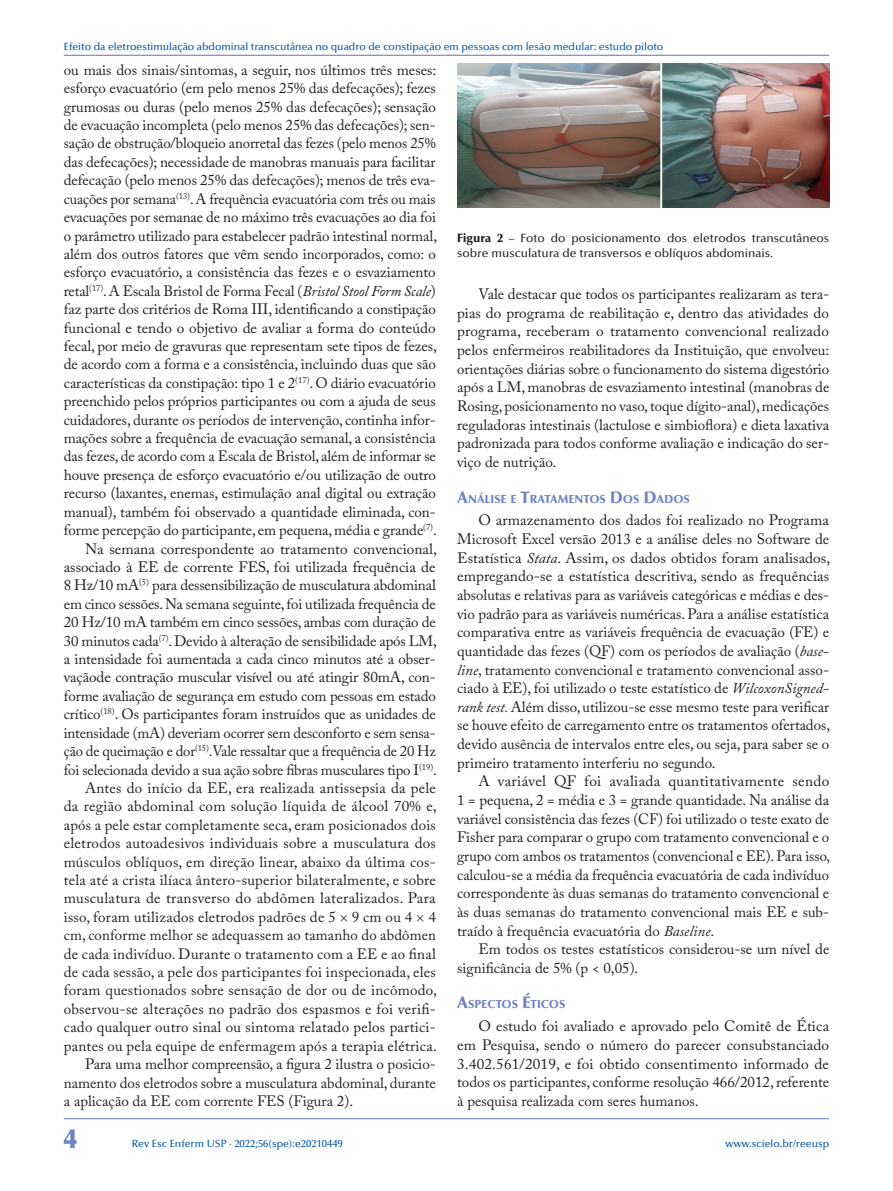
<style>
.page{position:relative;width:893px;height:1191px;background:#fff}
.page>*{position:absolute;margin:0;border:0;box-sizing:border-box;transform-origin:0 0}
.t1{font:900 27px "Optima LT";color:#6e84c1}
.Texto{font:15px/18.5px "Adobe Caslon Pro";color:#231f20;text-align:justify}
.Titulo_Tabela___Lege{font:500 12px/15px "Optima LT";color:#231f20}
.Sub2{font:900 11.55px "Optima LT";color:#6e84c1}
.t2{font:500 10.5px "Optima LT";color:#0154a6}
.s1{font-style:italic}
.s2{font-weight:900}
.s3{font-size:10.5px}
.s4{font-size:16.5px}
</style>
<div class="page">
<hr style="left:64px;top:1118px;width:765px;height:1px;background:#6e84c1">
<hr style="left:64px;top:55px;width:765px;height:1px;background:#6e84c1">
<img style="left:457px;top:64px;width:372px;height:144px">
<p class="t2" style="left:64px;top:40px;width:601px">Efeito da eletroestimulação abdominal transcutânea no quadro de constipação em pessoas com lesão medular: estudo piloto</p>
<p class="Texto" style="left:64px;top:60px;width:375px">ou mais dos sinais/sintomas, a seguir, nos últimos três meses: esforço evacuatório (em pelo menos 25% das defecações); fezes grumosas ou duras (pelo menos 25% das defecações); sensação de evacuação incompleta (pelo menos 25% das defecações); sen&shy;sação de obstrução/bloqueio anorretal das fezes (pelo menos 25% das defecações); necessidade de manobras manuais para facilitar defecação (pelo menos 25% das defecações); menos de três eva&shy;cuações por semana<sup>(13)</sup>. A frequência evacuatória com três ou mais evacuações por semanae de no máximo três evacuações ao dia foi o parâmetro utilizado para estabelecer padrão intestinal normal, além dos outros fatores que vêm sendo incorporados, como: o esforço evacuatório, a consistência das fezes e o esvaziamento retal<sup>(17)</sup>. A Escala Bristol de Forma Fecal (<span class="s1">Bristol Stool Form Scale</span>) faz parte dos critérios de Roma III, identificando a constipação funcional e tendo o objetivo de avaliar a forma do conteúdo fecal, por meio de gravuras que representam sete tipos de fezes, de acordo com a forma e a consistência, incluindo duas que são características da constipação: tipo 1 e 2<sup>(17)</sup>. O diário evacuatório preenchido pelos próprios participantes ou com a ajuda de seus cuidadores, durante os períodos de intervenção, continha infor&shy;mações sobre a frequência de evacuação semanal, a consistência das fezes, de acordo com a Escala de Bristol, além de informar se houve presença de esforço evacuatório e/ou utilização de outro recurso (laxantes, enemas, estimulação anal digital ou extração manual), também foi observado a quantidade eliminada, con&shy;forme percepção do participante, em pequena, média e grande<sup>(7)</sup>.</p>
<p class="Texto" style="left:64px;top:539px;width:375px;text-indent:21px">Na semana correspondente ao tratamento convencional, associado à EE de corrente FES, foi utilizada frequência de 8 Hz/10 mA<sup>(5)</sup> para dessensibilização de musculatura abdominal em cinco sessões. Na semana seguinte, foi utilizada frequência de 20 Hz/10 mA também em cinco sessões, ambas com duração de 30 minutos cada<sup>(7)</sup>. Devido à alteração de sensibilidade após LM, a intensidade foi aumentada a cada cinco minutos até a obser&shy;vaçãode contração muscular visível ou até atingir 80mA, con&shy;forme avaliação de segurança em estudo com pessoas em estado crítico<sup>(18)</sup>. Os participantes foram instruídos que as unidades de intensidade (mA) deveriam ocorrer sem desconforto e sem sensa&shy;ção de queimação e dor<sup>(15)</sup>.Vale ressaltar que a frequência de 20 Hz foi selecionada devido a sua ação sobre fibras musculares tipo I<sup>(19)</sup>.</p>
<p class="Texto" style="left:64px;top:778px;width:375px;text-indent:21px">Antes do início da EE, era realizada antissepsia da pele da região abdominal com solução líquida de álcool 70% e, após a pele estar completamente seca, eram posicionados dois eletrodos autoadesivos individuais sobre a musculatura dos músculos oblíquos, em direção linear, abaixo da última cos&shy;tela até a crista ilíaca ântero-superior bilateralmente, e sobre musculatura de transverso do abdômen lateralizados. Para isso, foram utilizados eletrodos padrões de 5 9 cm ou 4 4 cm, conforme melhor se adequassem ao tamanho do abdômen de cada indivíduo. Durante o tratamento com a EE e ao final de cada sessão, a pele dos participantes foi inspecionada, eles foram questionados sobre sensação de dor ou de incômodo, observou-se alterações no padrão dos espasmos e foi verifi&shy;cado qualquer outro sinal ou sintoma relatado pelos partici&shy;pantes ou pela equipe de enfermagem após a terapia elétrica.</p>
<p class="Texto" style="left:64px;top:1054px;width:374px;text-indent:21px">Para uma melhor compreensão, a figura 2 ilustra o posicio&shy;namento dos eletrodos sobre a musculatura abdominal, durante a aplicação da EE com corrente FES (Figura 2).</p>
<p class="Titulo_Tabela___Lege" style="left:457px;top:231px;width:374px"><span class="s2">Figura 2</span> <span class="s3">–</span> Foto do posicionamento dos eletrodos transcutâneos sobre musculatura de transversos e oblíquos abdominais.</p>
<p class="Texto" style="left:457px;top:285px;width:374px;text-indent:21px">Vale destacar que todos os participantes realizaram as tera&shy;pias do programa de reabilitação e, dentro das atividades do programa, receberam o tratamento convencional realizado pelos enfermeiros reabilitadores da Instituição, que envolveu: orientações diárias sobre o funcionamento do sistema digestório após a LM, manobras de esvaziamento intestinal (manobras de Rosing, posicionamento no vaso, toque dígito-anal), medicações reguladoras intestinais (lactulose e simbioflora) e dieta laxativa padronizada para todos conforme avaliação e indicação do ser&shy;viço de nutrição.</p>
<p class="Sub2" style="left:457px;top:492px;width:234px"><span class="s4">A</span>NÁLISE E <span class="s4">T</span>RATAMENTOS <span class="s4">D</span>OS <span class="s4">D</span>ADOS</p>
<p class="Texto" style="left:457px;top:511px;width:375px;text-indent:21px">O armazenamento dos dados foi realizado no Programa Microsoft Excel versão 2013 e a análise deles no Software de Estatística <span class="s1">Stata</span>. Assim, os dados obtidos foram analisados, empregando-se a estatística descritiva, sendo as frequências absolutas e relativas para as variáveis categóricas e médias e des&shy;vio padrão para as variáveis numéricas. Para a análise estatística comparativa entre as variáveis frequência de evacuação (FE) e quantidade das fezes (QF) com os períodos de avaliação (<span class="s1">base&shy;line</span>, tratamento convencional e tratamento convencional asso&shy;ciado à EE), foi utilizado o teste estatístico de <span class="s1">WilcoxonSigned&shy;rank test.</span> Além disso, utilizou-se esse mesmo teste para verificar se houve efeito de carregamento entre os tratamentos ofertados, devido ausência de intervalos entre eles, ou seja, para saber se o primeiro tratamento interferiu no segundo.</p>
<p class="Texto" style="left:457px;top:772px;width:375px;text-indent:21px">A variável QF foi avaliada quantitativamente sendo 1 = pequena, 2 = média e 3 = grande quantidade. Na análise da variável consistência das fezes (CF) foi utilizado o teste exato de Fisher para comparar o grupo com tratamento convencional e o grupo com ambos os tratamentos (convencional e EE). Para isso, calculou-se a média da frequência evacuatória de cada indivíduo correspondente às duas semanas do tratamento convencional e às duas semanas do tratamento convencional mais EE e sub&shy;traído à frequência evacuatória do <span class="s1">Baseline</span>.</p>
<p class="Texto" style="left:457px;top:939px;width:374px;text-indent:21px">Em todos os testes estatísticos considerou-se um nível de significância de 5% (p &lt; 0,05).</p>
<p class="Sub2" style="left:457px;top:997px;width:110px"><span class="s4">A</span>SPECTOS <span class="s4">É</span>TICOS</p>
<p class="Texto" style="left:457px;top:1017px;width:374px;text-indent:21px">O estudo foi avaliado e aprovado pelo Comitê de Ética em Pesquisa, sendo o número do parecer consubstanciado 3.402.561/2019, e foi obtido consentimento informado de todos os participantes, conforme resolução 466/2012, referente à pesquisa realizada com seres humanos.</p>
<h1 class="t1" style="left:64px;top:1123px;width:15px">4</h1>
<p class="t2" style="left:726px;top:1137px;width:105px">www.scielo.br/reeusp</p>
<p class="t2" style="left:132px;top:1137px;width:213px">Rev Esc Enferm USP · 2022;56(spe):e20210449</p>
</div>
